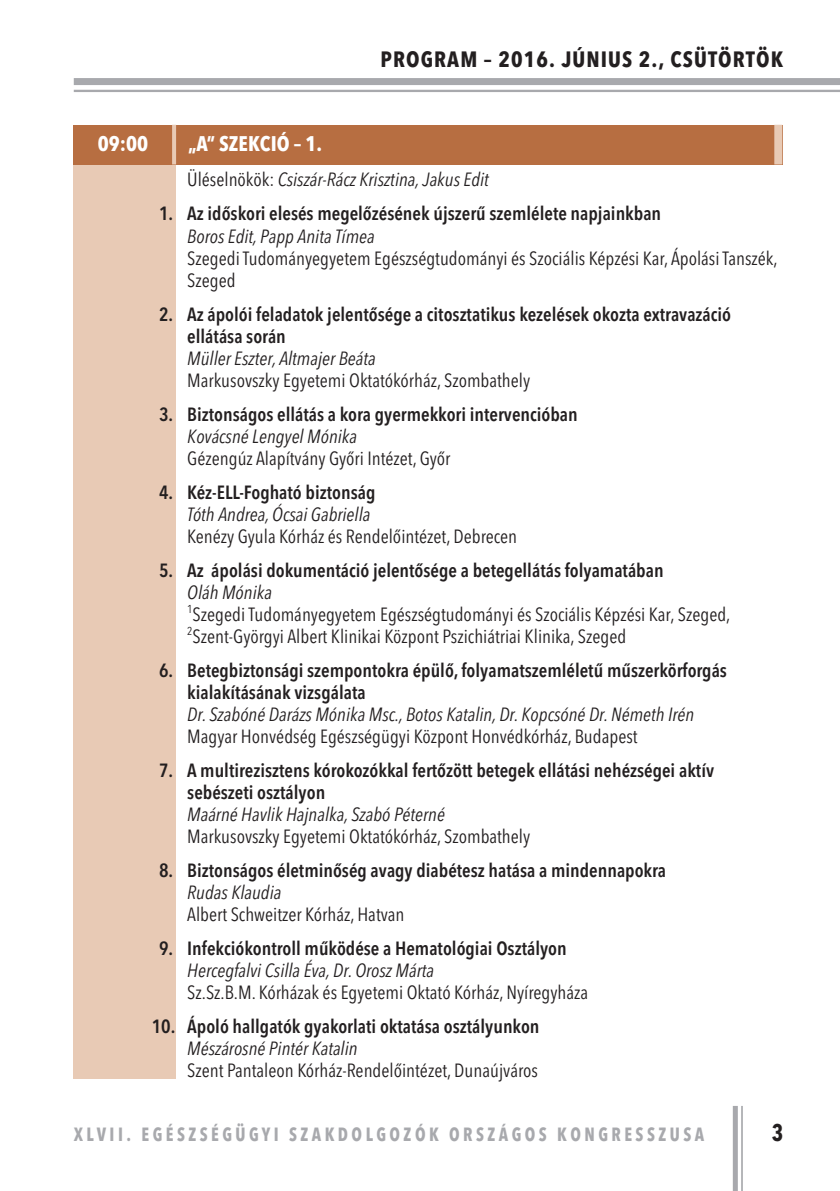
<style>
.page{position:relative;width:840px;height:1191px;background:#fff}
.page>*{position:absolute;margin:0;border:0;box-sizing:border-box;transform-origin:0 0}
.t1{font:700 24px "Avenir Next Condensed";color:#231f20;scale:.91 1}
.t2{font:700 22px "Avenir Next Condensed";letter-spacing:.05em;color:#231f20}
.t3{font:700 21px "Avenir Next Condensed";color:#fff}
.t4{font:600 19px/22px "Avenir Next Condensed";color:#231f20}
.t5{font:19px/22px "Avenir Next Condensed";color:#231f20}
.t6{font:italic 19px "Avenir Next Condensed";color:#231f20}
.t7{font:700 19px "Avenir Next Condensed";letter-spacing:.2em;color:#a8a9ad;scale:.91 1}
.s1{font-style:normal}
.s2{font-style:italic}
</style>
<div class="page">
<hr style="left:740px;top:1106px;width:2px;height:85px;background:#a8a9ad">
<div style="left:732px;top:1106px;width:5px;height:85px;background:#a8a9ad"></div>
<div style="left:74px;top:78px;width:765px;height:7px;background:#a8a9ad"></div>
<hr style="left:74px;top:90px;width:765px;height:2px;background:#a8a9ad">
<div style="left:74px;top:161px;width:102px;height:917px;background:#e8cab5"></div>
<div style="left:74px;top:125px;width:100px;height:39px;background:#b76e41"></div>
<div style="left:174px;top:125px;width:607px;height:39px;background:#b76e41"></div>
<hr style="left:172px;top:125px;width:4px;height:39px;background:#e8cab5">
<svg style="left:774px;top:125px;width:7px;height:39px"></svg>
<p class="t3" style="left:98px;top:131px;width:52px">09:00</p>
<p class="t3" style="left:188px;top:131px;width:136px">„A” SZEKCIÓ – 1.</p>
<p class="t2" style="left:380px;top:46px;width:404px">PROGRAM – 2016. JÚNIUS 2., CSÜTÖRTÖK</p>
<p class="t6" style="left:187px;top:168px;width:303px"><span class="s1">Üléselnökök:</span> Csiszár-Rácz Krisztina,Jakus Edit</p>
<p class="t4" style="left:159px;top:202px;width:503px">1. Az időskori elesés megelőzésének újszerű szemlélete napjainkban</p>
<p class="t6" style="left:187px;top:224px;width:189px">Boros Edit, Papp Anita Tímea</p>
<p class="t5" style="left:187px;top:246px;width:591px">Szegedi Tudományegyetem Egészségtudományi és Szociális Képzési Kar, Ápolási Tanszék,<br>Szeged</p>
<p class="t4" style="left:187px;top:302px;width:545px;text-indent:-28px">2. Az ápolói feladatok jelentősége a citosztatikus kezelések okozta extravazáció ellátása során</p>
<p class="t6" style="left:187px;top:346px;width:190px">Müller Eszter, Altmajer Beáta</p>
<p class="t5" style="left:187px;top:368px;width:344px">Markusovszky Egyetemi Oktatókórház, Szombathely</p>
<p class="t4" style="left:159px;top:402px;width:420px">3. Biztonságos ellátás a kora gyermekkori intervencióban</p>
<p class="t6" style="left:187px;top:424px;width:171px">Kovácsné Lengyel Mónika</p>
<p class="t5" style="left:187px;top:446px;width:264px">Gézengúz Alapítvány Győri Intézet, Győr</p>
<p class="t4" style="left:159px;top:480px;width:218px">4. Kéz-ELL-Fogható biztonság</p>
<p class="t6" style="left:187px;top:502px;width:184px">Tóth Andrea, Ócsai Gabriella</p>
<p class="t5" style="left:187px;top:524px;width:331px">Kenézy Gyula Kórház és Rendelőintézet, Debrecen</p>
<p class="t4" style="left:159px;top:558px;width:506px">5. Az ápolási dokumentáció jelentősége a betegellátás folyamatában</p>
<p class="t5" style="left:187px;top:580px;width:544px"><span class="s2">Oláh Mónika<br></span><sup>1</sup>Szegedi Tudományegyetem Egészségtudományi és Szociális Képzési Kar, Szeged,<br><sup>2</sup>Szent-Györgyi Albert Klinikai Központ Pszichiátriai Klinika, Szeged</p>
<p class="t4" style="left:187px;top:658px;width:541px;text-indent:-28px">6. Betegbiztonsági szempontokra épülő, folyamatszemléletű műszerkörforgás kialakításának vizsgálata</p>
<p class="t6" style="left:187px;top:702px;width:508px">Dr. Szabóné Darázs Mónika Msc., Botos Katalin, Dr. Kopcsóné Dr. Németh Irén</p>
<p class="t5" style="left:187px;top:724px;width:451px">Magyar Honvédség Egészségügyi Központ Honvédkórház, Budapest</p>
<p class="t4" style="left:187px;top:758px;width:528px;text-indent:-28px">7. A multirezisztens kórokozókkal fertőzött betegek ellátási nehézségei aktív sebészeti osztályon</p>
<p class="t6" style="left:187px;top:802px;width:259px">Maárné Havlik Hajnalka, Szabó Péterné</p>
<p class="t5" style="left:187px;top:824px;width:344px">Markusovszky Egyetemi Oktatókórház, Szombathely</p>
<p class="t4" style="left:159px;top:858px;width:508px">8. Biztonságos életminőség avagy diabétesz hatása a mindennapokra</p>
<p class="t6" style="left:187px;top:880px;width:96px">Rudas Klaudia</p>
<p class="t5" style="left:187px;top:902px;width:218px">Albert Schweitzer Kórház, Hatvan</p>
<p class="t4" style="left:159px;top:936px;width:409px">9. Infekciókontroll működése a Hematológiai Osztályon</p>
<p class="t6" style="left:187px;top:958px;width:248px">Hercegfalvi Csilla Éva, Dr. Orosz Márta</p>
<p class="t5" style="left:187px;top:980px;width:402px">Sz.Sz.B.M. Kórházak és Egyetemi Oktató Kórház, Nyíregyháza</p>
<p class="t4" style="left:152px;top:1014px;width:389px">10. Ápoló hallgatók gyakorlati oktatása osztályunkon</p>
<p class="t6" style="left:187px;top:1036px;width:172px">Mészárosné Pintér Katalin</p>
<p class="t5" style="left:187px;top:1058px;width:352px">Szent Pantaleon Kórház-Rendelőintézet, Dunaújváros</p>
<p class="t7" style="left:74px;top:1122px;width:693px">XLVII. EGÉSZSÉGÜGYI SZAKDOLGOZÓK ORSZÁGOS KONGRESSZUSA</p>
<p class="t1" style="left:771px;top:1118px;width:14px">3</p>
</div>
